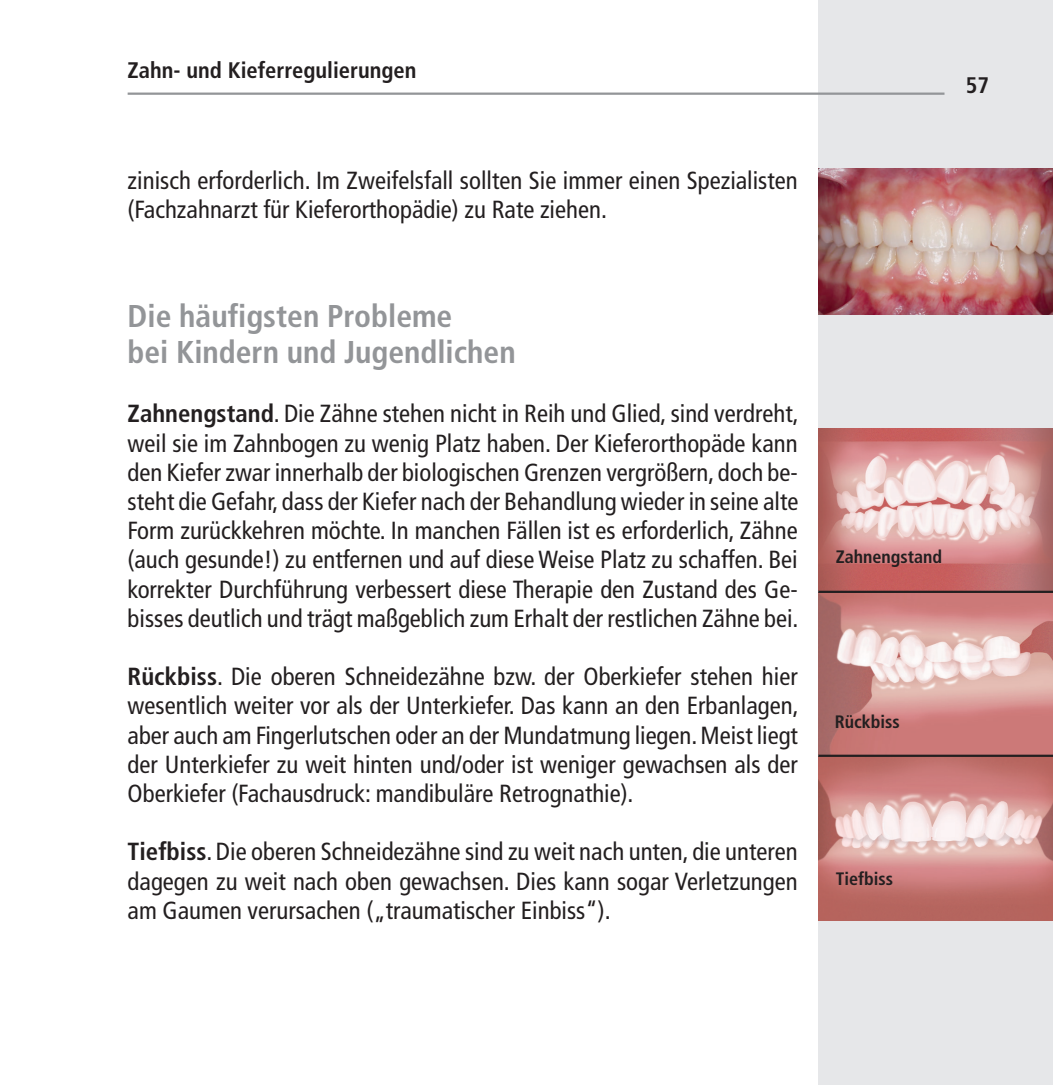
<style>
.page{position:relative;width:1053px;height:1085px;background:#fff}
.page>*{position:absolute;margin:0;border:0;box-sizing:border-box;transform-origin:0 0}
.t1{font:700 condensed 31.5px/36px "Frutiger LT Std";color:#939598}
.t2{font:condensed 24.75px/29.2px "Frutiger LT Std";color:#231f20;text-align:justify}
.t3{font:700 condensed 22.5px "Frutiger LT Std";color:#231f20}
.t4{font:700 condensed 18px "Frutiger LT Std";color:#231f20}
.s1{font-weight:700}
</style>
<div class="page">
<div style="left:818px;top:0;width:234px;height:1084px;background:#e6e7e9"></div>
<hr style="left:128px;top:92px;width:816px;height:3px;background:#939598">
<img style="left:818px;top:428px;width:234px;height:326px">
<img style="left:818px;top:756px;width:234px;height:163px">
<hr style="left:818px;top:590px;width:234px;height:3px;background:#231f20">
<hr style="left:818px;top:754px;width:234px;height:2px;background:#231f20">
<img style="left:818px;top:168px;width:234px;height:146px">
<p class="t3" style="left:128px;top:56px;width:290px">Zahn- und Kieferregulierungen</p>
<p class="t2" style="left:128px;top:166px;width:671px">zinisch erforderlich. Im Zweifelsfall sollten Sie immer einen Spezialisten (Fachzahnarzt für Kieferorthopädie) zu Rate ziehen.</p>
<p class="t1" style="left:128px;top:298px;width:389px">Die häufigsten Probleme<br>bei Kindern und Jugendlichen</p>
<p class="t2" style="left:128px;top:399px;width:672px"><span class="s1">Zahnengstand</span>. Die Zähne stehen nicht in Reih und Glied, sind verdreht, weil sie im Zahnbogen zu wenig Platz haben. Der Kieferorthopäde kann den Kiefer zwar innerhalb der biologischen Grenzen vergrößern, doch be&shy;steht die Gefahr, dass der Kiefer nach der Behandlung wieder in seine alte Form zurückkehren möchte. In manchen Fällen ist es erforderlich, Zähne (auch gesunde!) zu entfernen und auf diese Weise Platz zu schaffen. Bei korrekter Durchführung verbessert diese Therapie den Zustand des Ge&shy;bisses deutlich und trägt maßgeblich zum Erhalt der restlichen Zähne bei.</p>
<p class="t2" style="left:128px;top:662px;width:672px"><span class="s1">Rückbiss</span>. Die oberen Schneidezähne bzw. der Oberkiefer stehen hier wesentlich weiter vor als der Unterkiefer. Das kann an den Erbanlagen, aber auch am Fingerlutschen oder an der Mundatmung liegen. Meist liegt der Unterkiefer zu weit hinten und/oder ist weniger gewachsen als der Oberkiefer (Fachausdruck: mandibuläre Retrognathie).</p>
<p class="t2" style="left:128px;top:837px;width:671px"><span class="s1">Tiefbiss</span>. Die oberen Schneidezähne sind zu weit nach unten, die unteren dagegen zu weit nach oben gewachsen. Dies kann sogar Verletzungen am Gaumen verursachen („traumatischer Einbiss“).</p>
<p class="t3" style="left:965px;top:72px;width:25px">57</p>
<p class="t4" style="left:835px;top:546px;width:108px">Zahnengstand</p>
<p class="t4" style="left:834px;top:711px;width:67px">Rückbiss</p>
<p class="t4" style="left:835px;top:868px;width:59px">Tiefbiss</p>
</div>
